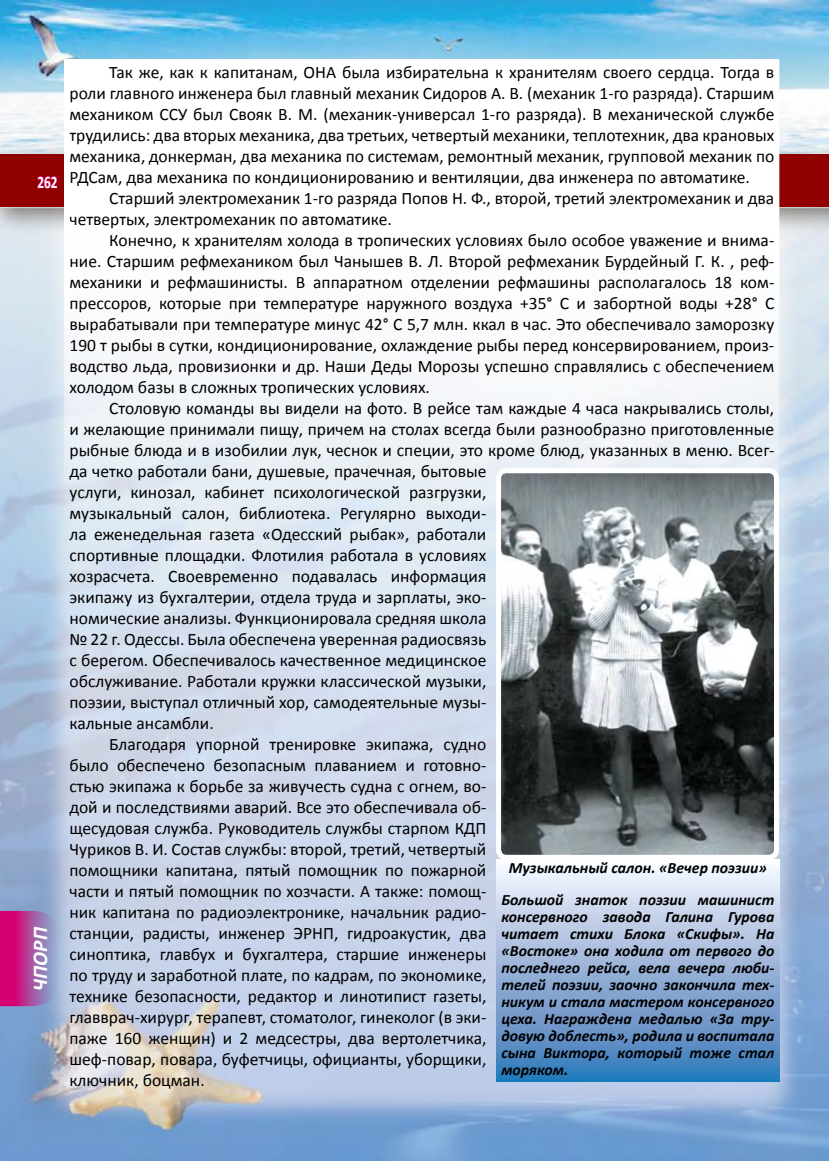
<style>
.page{position:relative;width:829px;height:1161px;background:#fff}
.page>*{position:absolute;margin:0;border:0;box-sizing:border-box;transform-origin:0 0}
.t1{font:italic 700 21px "Calibri";color:#fff}
.t2{font:17.5px/21px "Calibri";color:#000;text-align:justify}
.t3{font:700 17.5px "Calibri";color:#fff;scale:.76 1}
.t4{font:italic 700 15.75px/17px "Calibri";color:#000;text-align:center}
</style>
<div class="page">
<img style="left:0;top:0;width:828px;height:1161px">
<div style="left:0;top:155px;width:828px;height:52px;background:#910000"></div>
<svg style="left:0;top:911px;width:60px;height:95px;background:#b44c9d"></svg>
<div style="left:64px;top:60px;width:715px;height:1041px;background:linear-gradient(to bottom,#fff,#bcc9e2)"></div>
<div style="left:64px;top:60px;width:715px;height:1041px;border:5px solid #fff"></div>
<img style="left:502px;top:474px;width:270px;height:380px">
<div style="left:496px;top:468px;width:282px;height:392px;border:5px solid #fff;border-radius:7px"></div>
<svg style="left:496px;top:860px;width:283px;height:221px;background:#98b5da"></svg>
<svg style="left:37px;top:176px;width:21px;height:13px"></svg>
<p class="t3" style="left:37px;top:171px;width:28px">262</p>
<p class="t1" style="left:27px;top:991px;width:65px;rotate:-90deg">ЧПОРП</p>
<p class="t2" style="left:69px;top:61px;width:706px;text-indent:40px">Так же, как к капитанам, ОНА была избирательна к хранителям своего сердца. Тогда в роли главного инженера был главный механик Сидоров А. В. (механик 1-го разряда). Старшим механиком ССУ был Свояк В. М. (механик-универсал 1-го разряда). В механической службе трудились: два вторых механика, два третьих, четвертый механики, теплотехник, два крановых механика, донкерман, два механика по системам, ремонтный механик, групповой механик по РДСам, два механика по кондиционированию и вентиляции, два инженера по автоматике.</p>
<p class="t2" style="left:69px;top:187px;width:706px;text-indent:40px">Старший электромеханик 1-го разряда Попов Н. Ф., второй, третий электромеханик и два четвертых, электромеханик по автоматике.</p>
<p class="t2" style="left:69px;top:229px;width:706px;text-indent:40px">Конечно, к хранителям холода в тропических условиях было особое уважение и внима&shy;ние. Старшим рефмехаником был Чанышев В. Л. Второй рефмеханик Бурдейный Г. К. , реф&shy;механики и рефмашинисты. В аппаратном отделении рефмашины располагалось 18 ком&shy;прессоров, которые при температуре наружного воздуха +35° С и забортной воды +28° С вырабатывали при температуре минус 42° С 5,7 млн. ккал в час. Это обеспечивало заморозку 190 т рыбы в сутки, кондиционирование, охлаждение рыбы перед консервированием, произ&shy;водство льда, провизионки и др. Наши Деды Морозы успешно справлялись с обеспечением холодом базы в сложных тропических условиях.</p>
<p class="t2" style="left:109px;top:397px;width:666px">Столовую команды вы видели на фото. В рейсе там каждые 4 часа накрывались столы,</p>
<p class="t2" style="left:69px;top:418px;width:706px">и желающие принимали пищу, причем на столах всегда были разнообразно приготовленные</p>
<p class="t2" style="left:69px;top:439px;width:706px">рыбные блюда и в изобилии лук, чеснок и специи, это кроме блюд, указанных в меню. Всег-</p>
<p class="t2" style="left:69px;top:460px;width:418px">да четко работали бани, душевые, прачечная, бытовые</p>
<p class="t2" style="left:69px;top:481px;width:418px">услуги, кинозал, кабинет психологической разгрузки,</p>
<p class="t2" style="left:69px;top:502px;width:418px">музыкальный салон, библиотека. Регулярно выходи-</p>
<p class="t2" style="left:69px;top:523px;width:418px">ла еженедельная газета «Одесский рыбак», работали</p>
<p class="t2" style="left:69px;top:544px;width:418px">спортивные площадки. Флотилия работала в условиях</p>
<p class="t2" style="left:69px;top:565px;width:418px">хозрасчета. Своевременно подавалась информация</p>
<p class="t2" style="left:69px;top:586px;width:418px">экипажу из бухгалтерии, отдела труда и зарплаты, эко-</p>
<p class="t2" style="left:69px;top:607px;width:418px">номические анализы. Функционировала средняя школа</p>
<p class="t2" style="left:69px;top:628px;width:418px">№ 22 г. Одессы. Была обеспечена уверенная радиосвязь</p>
<p class="t2" style="left:69px;top:649px;width:418px">с берегом. Обеспечивалось качественное медицинское</p>
<p class="t2" style="left:69px;top:670px;width:418px">обслуживание. Работали кружки классической музыки,</p>
<p class="t2" style="left:69px;top:691px;width:418px">поэзии, выступал отличный хор, самодеятельные музы-</p>
<p class="t2" style="left:69px;top:712px;width:146px">кальные ансамбли.</p>
<p class="t2" style="left:109px;top:733px;width:378px">Благодаря упорной тренировке экипажа, судно</p>
<p class="t2" style="left:69px;top:754px;width:418px">было обеспечено безопасным плаванием и готовно-</p>
<p class="t2" style="left:69px;top:775px;width:418px">стью экипажа к борьбе за живучесть судна с огнем, во-</p>
<p class="t2" style="left:69px;top:796px;width:418px">дой и последствиями аварий. Все это обеспечивала об-</p>
<p class="t2" style="left:69px;top:817px;width:418px">щесудовая служба. Руководитель службы старпом КДП</p>
<p class="t2" style="left:69px;top:838px;width:418px">Чуриков В. И. Состав службы: второй, третий, четвертый</p>
<p class="t2" style="left:69px;top:859px;width:418px">помощники капитана, пятый помощник по пожарной</p>
<p class="t2" style="left:69px;top:880px;width:418px">части и пятый помощник по хозчасти. А также: помощ-</p>
<p class="t2" style="left:69px;top:901px;width:418px">ник капитана по радиоэлектронике, начальник радио-</p>
<p class="t2" style="left:69px;top:922px;width:418px">станции, радисты, инженер ЭРНП, гидроакустик, два</p>
<p class="t2" style="left:69px;top:943px;width:418px">синоптика, главбух и бухгалтера, старшие инженеры</p>
<p class="t2" style="left:69px;top:964px;width:418px">по труду и заработной плате, по кадрам, по экономике,</p>
<p class="t2" style="left:69px;top:985px;width:418px">технике безопасности, редактор и линотипист газеты,</p>
<p class="t2" style="left:69px;top:1006px;width:418px">главврач-хирург, терапевт, стоматолог, гинеколог (в эки-</p>
<p class="t2" style="left:69px;top:1027px;width:418px">паже 160 женщин) и 2 медсестры, два вертолетчика,</p>
<p class="t2" style="left:69px;top:1048px;width:418px">шеф-повар, повара, буфетчицы, официанты, уборщики,</p>
<p class="t2" style="left:69px;top:1069px;width:137px">ключник, боцман.</p>
<p class="t4" style="left:501px;top:852px;width:274px;line-height:31.8px">Музыкальный салон. «Вечер поэзии»<br>Большой знаток поэзии машинист</p>
<p class="t4" style="left:501px;top:908px;width:274px;text-align:justify">консервного завода Галина Гурова читает стихи Блока «Скифы». На «Востоке» она ходила от первого до последнего рейса, вела вечера люби&shy;телей поэзии, заочно закончила тех&shy;никум и стала мастером консервного цеха. Награждена медалью «За тру&shy;довую доблесть», родила и воспитала сына Виктора, который тоже стал моряком.</p>
</div>
